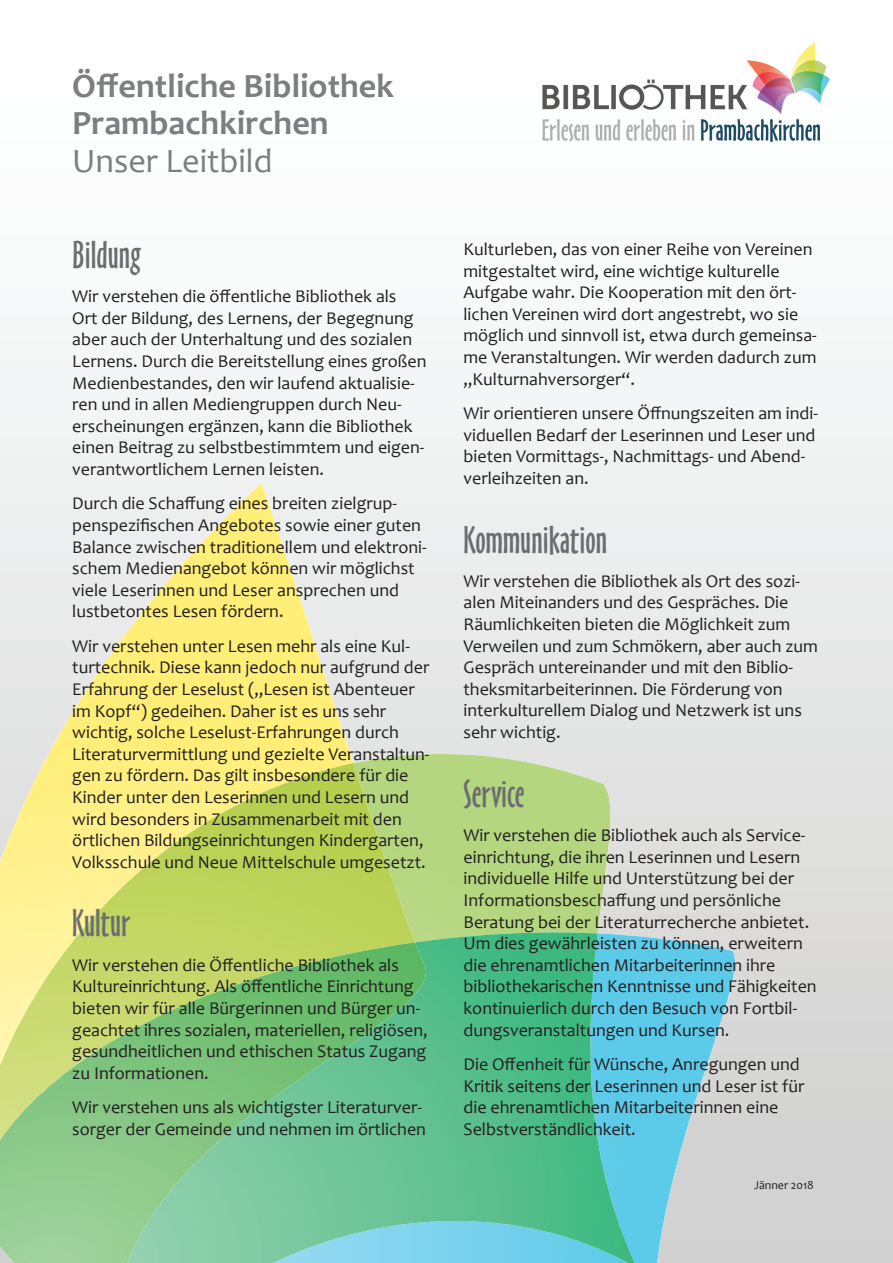
<style>
.page{position:relative;width:893px;height:1263px;background:#fff}
.page>*{position:absolute;margin:0;border:0;box-sizing:border-box;transform-origin:0 0}
.t1{font:600 36px "Oz Handicraft";color:#6c6d70}
.t2{font:700 34.2px/37.2px "Candara";color:#7c7e81}
.t3{font:34.2px "Candara";color:#7c7e81}
.t4{font:18px/21.6px "Candara";color:#231f20}
.t5{font:12px "Candara";color:#231f20}
</style>
<div class="page">
<svg style="left:353px;top:483px;width:403px;height:780px;background:#e6e7e6"></svg>
<svg style="left:353px;top:754px;width:260px;height:179px;background:#b7d788"></svg>
<svg style="left:591px;top:933px;width:147px;height:330px;background:#83cde1"></svg>
<img style="left:198px;top:1168px;width:437px;height:95px">
<img style="left:198px;top:1121px;width:405px;height:48px">
<img style="left:248px;top:1073px;width:347px;height:49px">
<img style="left:347px;top:1027px;width:244px;height:48px">
<img style="left:426px;top:980px;width:167px;height:47px">
<img style="left:415px;top:932px;width:183px;height:48px">
<svg style="left:0;top:483px;width:353px;height:582px;background:#f6edad"></svg>
<img style="left:0;top:969px;width:51px;height:80px">
<img style="left:51px;top:870px;width:104px;height:179px">
<img style="left:155px;top:816px;width:104px;height:183px">
<img style="left:259px;top:763px;width:156px;height:203px">
<img style="left:140px;top:857px;width:16px;height:14px">
<img style="left:214px;top:794px;width:46px;height:24px">
<img style="left:0;top:1049px;width:198px;height:214px">
<img style="left:197px;top:981px;width:51px;height:180px">
<img style="left:247px;top:966px;width:50px;height:152px">
<img style="left:296px;top:954px;width:51px;height:127px">
<img style="left:98px;top:999px;width:100px;height:51px">
<img style="left:346px;top:942px;width:80px;height:106px">
<img style="left:542px;top:79px;width:278px;height:66px">
<img style="left:745px;top:43px;width:86px;height:63px">
<img style="left:716px;top:75px;width:104px;height:39px">
<h2 class="t2" style="left:72px;top:67px;width:323px">Öffentliche Bibliothek<br>Prambachkirchen</h2>
<h2 class="t3" style="left:72px;top:139px;width:202px">Unser Leitbild</h2>
<h1 class="t1" style="left:72px;top:231px;width:70px">Bildung</h1>
<p class="t4" style="left:72px;top:285px;width:356px">Wir verstehen die öffentliche Bibliothek als<br>Ort der Bildung, des Lernens, der Begegnung aber auch der Unterhaltung und des sozialen Lernens. Durch die Bereitstellung eines großen Medienbestandes, den wir laufend aktualisie&shy;ren und in allen Mediengruppen durch Neu&shy;erscheinungen ergänzen, kann die Bibliothek einen Beitrag zu selbstbestimmtem und eigen&shy;verantwortlichem Lernen leisten.</p>
<p class="t4" style="left:72px;top:492px;width:356px">Durch die Schaffung eines breiten zielgrup&shy;penspezifischen Angebotes sowie einer guten Balance zwischen traditionellem und elektroni&shy;schem Medienangebot können wir möglichst viele Leserinnen und Leser ansprechen und lustbetontes Lesen fördern.</p>
<p class="t4" style="left:72px;top:635px;width:359px">Wir verstehen unter Lesen mehr als eine Kul&shy;turtechnik. Diese kann jedoch nur aufgrund der Erfahrung der Leselust („Lesen ist Abenteuer im Kopf“) gedeihen. Daher ist es uns sehr wichtig, solche Leselust-Erfahrungen durch Literaturvermittlung und gezielte Veranstaltun&shy;gen zu fördern. Das gilt insbesondere für die Kinder unter den Leserinnen und Lesern und wird besonders in Zusammenarbeit mit den örtlichen Bildungseinrichtungen Kindergarten, Volksschule und Neue Mittelschule umgesetzt.</p>
<h1 class="t1" style="left:72px;top:899px;width:60px">Kultur</h1>
<p class="t4" style="left:72px;top:954px;width:357px">Wir verstehen die Öffentliche Bibliothek als Kultureinrichtung. Als öffentliche Einrichtung bieten wir für alle Bürgerinnen und Bürger un&shy;geachtet ihres sozialen, materiellen, religiösen, gesundheitlichen und ethischen Status Zugang zu Informationen.</p>
<p class="t4" style="left:72px;top:1096px;width:355px">Wir verstehen uns als wichtigster Literaturver&shy;sorger der Gemeinde und nehmen im örtlichen</p>
<p class="t4" style="left:463px;top:238px;width:355px">Kulturleben, das von einer Reihe von Vereinen mitgestaltet wird, eine wichtige kulturelle Aufgabe wahr. Die Kooperation mit den ört&shy;lichen Vereinen wird dort angestrebt, wo sie möglich und sinnvoll ist, etwa durch gemeinsa&shy;me Veranstaltungen. Wir werden dadurch zum „Kulturnahversorger“.</p>
<p class="t4" style="left:463px;top:402px;width:356px">Wir orientieren unsere Öffnungszeiten am indi&shy;viduellen Bedarf der Leserinnen und Leser und bieten Vormittags-, Nachmittags- und Abend&shy;verleihzeiten an.</p>
<h1 class="t1" style="left:463px;top:516px;width:145px">Kommunikation</h1>
<p class="t4" style="left:463px;top:570px;width:356px">Wir verstehen die Bibliothek als Ort des sozi&shy;alen Miteinanders und des Gespräches. Die Räumlichkeiten bieten die Möglichkeit zum Verweilen und zum Schmökern, aber auch zum Gespräch untereinander und mit den Biblio&shy;theksmitarbeiterinnen. Die Förderung von interkulturellem Dialog und Netzwerk ist uns sehr wichtig.</p>
<h1 class="t1" style="left:463px;top:770px;width:63px">Service</h1>
<p class="t4" style="left:463px;top:824px;width:355px">Wir verstehen die Bibliothek auch als Service&shy;einrichtung, die ihren Leserinnen und Lesern individuelle Hilfe und Unterstützung bei der Informationsbeschaffung und persönliche Beratung bei der Literaturrecherche anbietet.<br>Um dies gewährleisten zu können, erweitern die ehrenamtlichen Mitarbeiterinnen ihre bibliothekarischen Kenntnisse und Fähigkeiten kontinuierlich durch den Besuch von Fortbil&shy;dungsveranstaltungen und Kursen.</p>
<p class="t4" style="left:463px;top:1053px;width:342px">Die Offenheit für Wünsche, Anregungen und Kritik seitens der Leserinnen und Leser ist für die ehrenamtlichen Mitarbeiterinnen eine Selbstverständlichkeit.</p>
<p class="t5" style="left:754px;top:1177px;width:61px">Jänner 2018</p>
</div>
